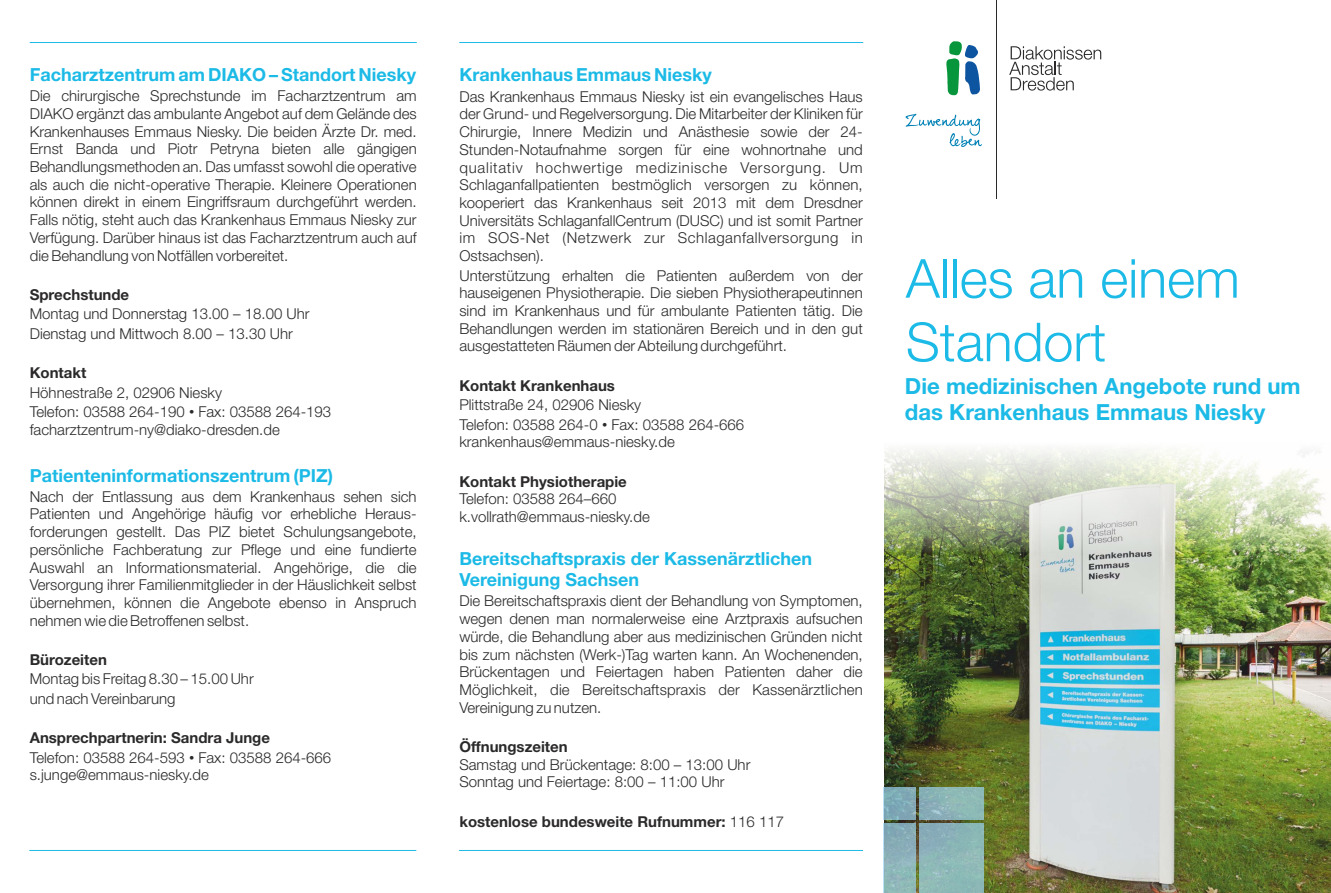
<style>
.page{position:relative;width:1331px;height:893px;background:#fff}
.page>*{position:absolute;margin:0;border:0;box-sizing:border-box;transform-origin:0 0}
.t1{font:300 53.85px/63.6px "Helvetica Neue LT";color:#1cbae6}
.t2{font:700 22.2px/26.5px "Helvetica Neue LT";color:#1cbae6}
.t3{font:700 18px/21.5px "Helvetica Neue LT";color:#1cbae6}
.t4{font:300 15px/17.7px "Helvetica Neue LT";color:#2b2929}
.t5{font:700 15px "Helvetica Neue LT";color:#2b2929}
.s1{font-family:"Arial";font-weight:400}
.s2{font-weight:700}
.s3{font-weight:300}
</style>
<div class="page">
<hr style="left:996px;top:0;width:1px;height:199px;background:#2b2929">
<svg style="left:946px;top:41px;width:34px;height:54px"></svg>
<svg style="left:1009px;top:46px;width:92px;height:45px"></svg>
<svg style="left:905px;top:114px;width:77px;height:33px"></svg>
<img style="left:883px;top:449px;width:448px;height:444px">
<hr style="left:30px;top:42px;width:387px;height:1px;background:#1cbae6">
<hr style="left:459px;top:42px;width:404px;height:1px;background:#1cbae6">
<hr style="left:29px;top:850px;width:387px;height:1px;background:#1cbae6">
<hr style="left:459px;top:850px;width:404px;height:1px;background:#1cbae6">
<p class="t3" style="left:30px;top:65px;width:388px">Facharztzentrum am DIAKO – Standort Niesky</p>
<p class="t4" style="left:30px;top:88px;width:388px;text-align:justify">Die chirurgische Sprechstunde im Facharztzentrum am DIAKO ergänzt das ambulante Angebot auf dem Gelände des Krankenhauses Emmaus Niesky. Die beiden Ärzte Dr. med.<br>Ernst Banda und Piotr Petryna bieten alle gängigen Behandlungsmethoden an. Das umfasst sowohl die operative als auch die nicht-operative Therapie. Kleinere Operationen können direkt in einem Eingriffsraum durchgeführt werden.<br>Falls nötig, steht auch das Krankenhaus Emmaus Niesky zur Verfügung. Darüber hinaus ist das Facharztzentrum auch auf die Behandlung von Notfällen vorbereitet.</p>
<p class="t5" style="left:30px;top:289px;width:101px">Sprechstunde</p>
<p class="t4" style="left:30px;top:306px;width:281px;line-height:19.5px">Montag und Donnerstag 13.00 – 18.00 Uhr<br>Dienstag und Mittwoch 8.00 – 13.30 Uhr</p>
<p class="t5" style="left:30px;top:368px;width:58px">Kontakt</p>
<p class="t4" style="left:30px;top:384px;width:303px;line-height:19.5px">Höhnestraße 2, 02906 Niesky<br>Telefon: 03588 264-190 <span class="s1">•</span> Fax: 03588 264-193</p>
<p class="t4" style="left:30px;top:422px;width:252px">facharztzentrum-ny@diako-dresden.de</p>
<p class="t3" style="left:30px;top:466px;width:305px">Patienteninformationszentrum (PIZ)</p>
<p class="t4" style="left:30px;top:489px;width:388px;text-align:justify">Nach der Entlassung aus dem Krankenhaus sehen sich Patienten und Angehörige häufig vor erhebliche Heraus&shy;forderungen gestellt. Das PIZ bietet Schulungsangebote, persönliche Fachberatung zur Pflege und eine fundierte Auswahl an Informationsmaterial. Angehörige, die die Versorgung ihrer Familienmitglieder in der Häuslichkeit selbst übernehmen, können die Angebote ebenso in Anspruch nehmen wie die Betroffenen selbst.</p>
<p class="t5" style="left:30px;top:654px;width:79px">Bürozeiten</p>
<p class="t4" style="left:30px;top:671px;width:225px;line-height:19.5px">Montag bis Freitag 8.30 – 15.00 Uhr und nach Vereinbarung</p>
<p class="t4" style="left:30px;top:729px;width:303px;line-height:19.5px"><span class="s2">Ansprechpartnerin: Sandra Junge<br></span>Telefon: 03588 264-593 <span class="s1">•</span> Fax: 03588 264-666</p>
<p class="t4" style="left:30px;top:767px;width:181px">s.junge@emmaus-niesky.de</p>
<p class="t3" style="left:459px;top:66px;width:254px">Krankenhaus Emmaus Niesky</p>
<p class="t4" style="left:459px;top:89px;width:405px;text-align:justify">Das Krankenhaus Emmaus Niesky ist ein evangelisches Haus der Grund- und Regelversorgung. Die Mitarbeiter der Kliniken für Chirurgie, Innere Medizin und Anästhesie sowie der 24- Stunden-Notaufnahme sorgen für eine wohnortnahe und qualitativ hochwertige medizinische Versorgung. Um Schlaganfallpatienten bestmöglich versorgen zu können, kooperiert das Krankenhaus seit 2013 mit dem Dresdner Universitäts SchlaganfallCentrum (DUSC) und ist somit Partner im SOS-Net (Netzwerk zur Schlaganfallversorgung in Ostsachsen).</p>
<p class="t4" style="left:459px;top:268px;width:405px;text-align:justify">Unterstützung erhalten die Patienten außerdem von der hauseigenen Physiotherapie. Die sieben Physiotherapeutinnen sind im Krankenhaus und für ambulante Patienten tätig. Die Behandlungen werden im stationären Bereich und in den gut ausgestatteten Räumen der Abteilung durchgeführt.</p>
<p class="t5" style="left:459px;top:380px;width:157px">Kontakt Krankenhaus</p>
<p class="t4" style="left:459px;top:396px;width:286px;line-height:19.5px">Plittstraße 24, 02906 Niesky<br>Telefon: 03588 264-0 <span class="s1">•</span> Fax: 03588 264-666</p>
<p class="t4" style="left:459px;top:435px;width:217px">krankenhaus@emmaus-niesky.de</p>
<p class="t5" style="left:459px;top:476px;width:169px">Kontakt Physiotherapie</p>
<p class="t4" style="left:459px;top:492px;width:192px">Telefon: 03588 264–660 k.vollrath@emmaus-niesky.de</p>
<p class="t3" style="left:459px;top:549px;width:354px">Bereitschaftspraxis der Kassenärztlichen<br>Vereinigung Sachsen</p>
<p class="t4" style="left:459px;top:594px;width:405px;text-align:justify">Die Bereitschaftspraxis dient der Behandlung von Symptomen, wegen denen man normalerweise eine Arztpraxis aufsuchen würde, die Behandlung aber aus medizinischen Gründen nicht bis zum nächsten (Werk-)Tag warten kann. An Wochenenden, Brückentagen und Feiertagen haben Patienten daher die Möglichkeit, die Bereitschaftspraxis der Kassenärztlichen Vereinigung zu nutzen.</p>
<p class="t5" style="left:459px;top:741px;width:110px">Öffnungszeiten</p>
<p class="t4" style="left:459px;top:757px;width:292px">Samstag und Brückentage: 8:00 – 13:00 Uhr<br>Sonntag und Feiertage: 8:00 – 11:00 Uhr</p>
<p class="t5" style="left:459px;top:816px;width:326px">kostenlose bundesweite Rufnummer: <span class="s3">116 117</span></p>
<h1 class="t1" style="left:906px;top:252px;width:335px">Alles an einem<br>Standort</h1>
<h2 class="t2" style="left:905px;top:375px;width:397px">Die medizinischen Angebote rund um das Krankenhaus Emmaus Niesky</h2>
</div>
